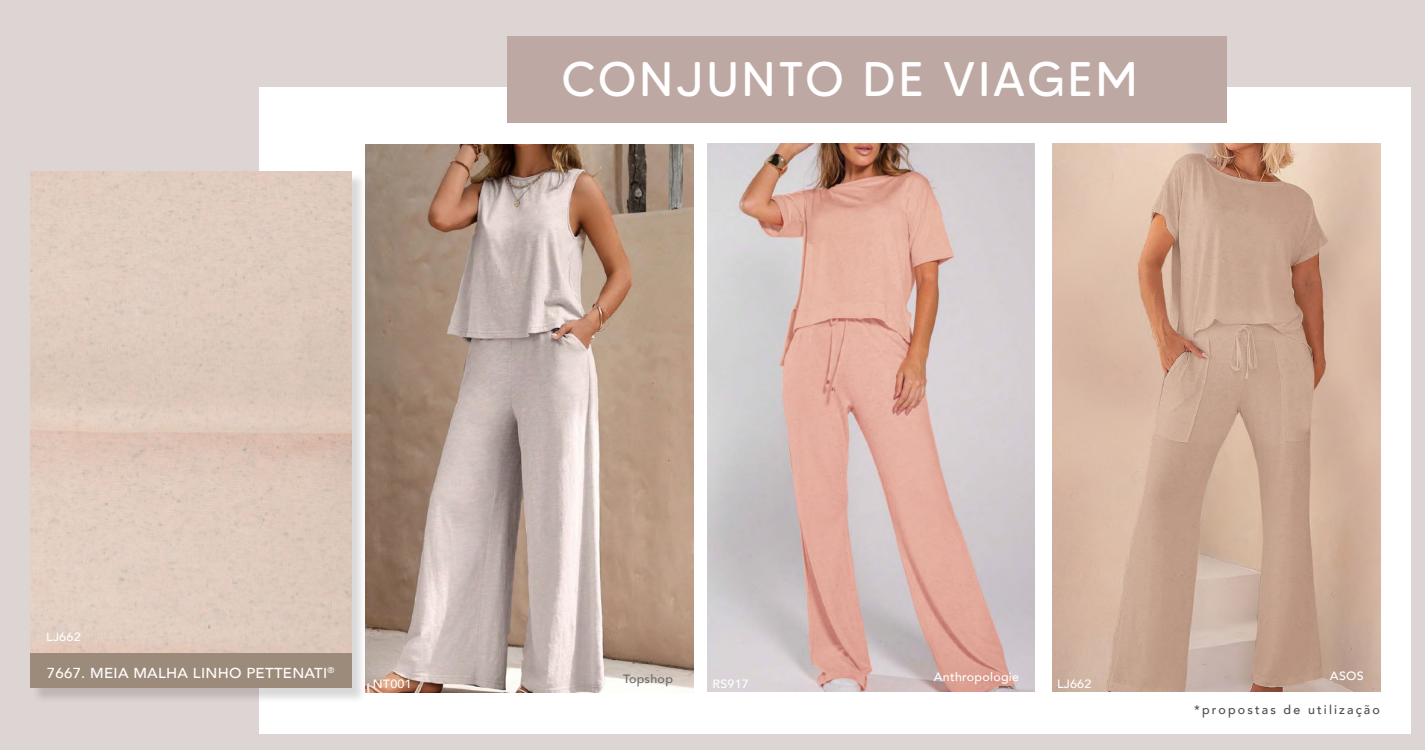
<style>
.page{position:relative;width:1425px;height:750px;background:#ddd5d3}
.page>*{position:absolute;margin:0;border:0;box-sizing:border-box;transform-origin:0 0}
.t1{font:48.5px "MADE Tommy Soft";letter-spacing:.06em;color:#fff}
.t2{font:500 14.38px "Avenir";letter-spacing:.02em;color:#fff;scale:1.04 1}
.t3{font:500 12.5px "Avenir";letter-spacing:.17em;color:#4e4b4c}
.t4{font:500 12px "Avenir";letter-spacing:.02em;color:#fff;scale:1.04 1}
.t5{font:500 12px "Avenir";letter-spacing:.02em;color:#676a6b;scale:1.04 1}
</style>
<div class="page">
<div style="left:259px;top:87px;width:1151px;height:647px;background:#fff"></div>
<div style="left:508px;top:36px;width:720px;height:87px;background:#bea8a3"></div>
<img style="left:707px;top:144px;width:328px;height:547px">
<img style="left:1053px;top:144px;width:327px;height:547px">
<img style="left:366px;top:145px;width:327px;height:547px">
<div style="left:32px;top:173px;width:335px;height:530px;background:#241f1f;opacity:.17"></div>
<img style="left:30px;top:171px;width:321px;height:482px">
<div style="left:30px;top:653px;width:321px;height:35px;background:#9c8b7b"></div>
<h1 class="t1" style="left:562px;top:49px;width:577px">CONJUNTO DE VIAGEM</h1>
<p class="t4" style="left:46px;top:627px;width:35px">LJ662</p>
<p class="t2" style="left:47px;top:660px;width:278px">7667. MEIA MALHA LINHO PETTENATI<sup>®</sup></p>
<p class="t5" style="left:623px;top:668px;width:49px">Topshop</p>
<p class="t4" style="left:934px;top:667px;width:83px">Anthropologie</p>
<p class="t4" style="left:1330px;top:665px;width:34px">ASOS</p>
<p class="t4" style="left:373px;top:673px;width:39px">NT001</p>
<p class="t4" style="left:712px;top:673px;width:37px">RS917</p>
<p class="t4" style="left:1057px;top:673px;width:35px">LJ662</p>
<p class="t3" style="left:1194px;top:699px;width:187px">*propostas de utilização</p>
</div>
